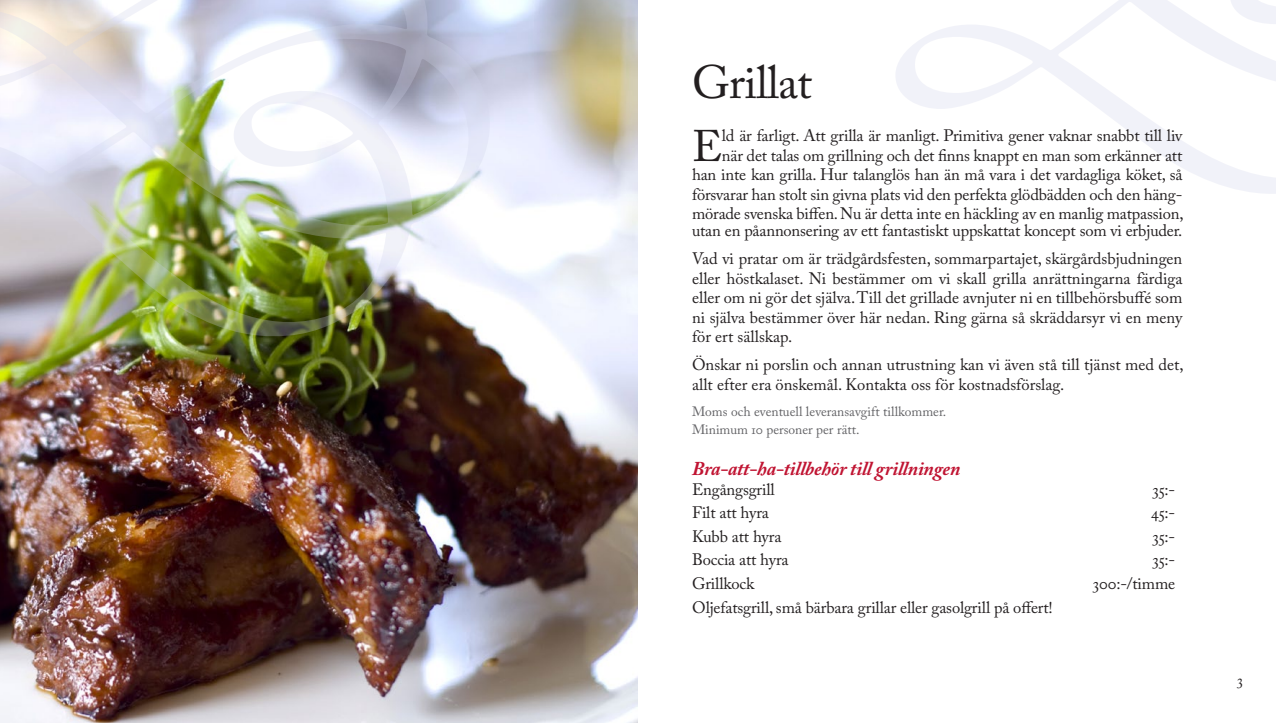
<style>
.page{position:relative;width:1276px;height:723px;background:#fff}
.page>*{position:absolute;margin:0;border:0;box-sizing:border-box;transform-origin:0 0}
.Huvudrubrik{font:46.5px "Adobe Caslon Pro";letter-spacing:-.02em;color:#231f20}
.Ingress_Anfang{font:43.95px "Adobe Caslon Pro";color:#231f20}
.Maträttsrubrik{font:italic 700 19.5px "Adobe Caslon Pro";letter-spacing:-.01em;color:#c01432}
.Ingress_andra_stycke{font:16.5px/19.5px "Adobe Caslon Pro";color:#231f20;text-align:justify}
.Ingress_Anfang-2{font:16.5px/19.5px "Adobe Caslon Pro";letter-spacing:-.01em;color:#231f20;text-align:right}
.Basic_bröd{font:16.5px "Adobe Caslon Pro";letter-spacing:-.01em;color:#231f20}
.t1{font:15px "Adobe Caslon Regular SC";color:#231f20}
.Ingress_not{font:13.5px "Adobe Caslon Pro";color:#636366}
</style>
<div class="page">
<svg style="left:896px;top:0;width:380px;height:194px"></svg>
<img style="left:0;top:0;width:638px;height:723px">
<img style="left:0;top:0;width:492px;height:339px">
<p class="Huvudrubrik" style="left:692px;top:55px;width:121px">Grillat</p>
<p class="Ingress_Anfang" style="left:692px;top:120px;width:32px">E</p>
<p class="Ingress_Anfang-2" style="left:692px;top:126px;width:493px">ld är farligt. Att grilla är manligt. Primitiva gener vaknar snabbt till liv<br>när det talas om grillning och det finns knappt en man som erkänner att<br>han inte kan grilla. Hur talanglös han än må vara i det vardagliga köket, så försvarar han stolt sin givna plats vid den perfekta glödbädden och den häng&shy;mörade svenska biffen. Nu är detta inte en häckling av en manlig matpassion,</p>
<p class="Ingress_Anfang-2" style="left:692px;top:221px;width:492px">utan en påannonsering av ett fantastiskt uppskattat koncept som vi erbjuder.</p>
<p class="Ingress_andra_stycke" style="left:692px;top:249px;width:492px">Vad vi pratar om är trädgårdsfesten, sommarpartajet, skärgårdsbjudningen eller höstkalaset. Ni bestämmer om vi skall grilla anrättningarna färdiga eller om ni gör det själva. Till det grillade avnjuter ni en tillbehörsbuffé som ni själva bestämmer över här nedan. Ring gärna så skräddarsyr vi en meny för ert sällskap.</p>
<p class="Ingress_andra_stycke" style="left:692px;top:355px;width:493px">Önskar ni porslin och annan utrustning kan vi även stå till tjänst med det, allt efter era önskemål. Kontakta oss för kostnadsförslag.</p>
<p class="Ingress_not" style="left:692px;top:404px;width:256px">Moms och eventuell leveransavgift tillkommer.</p>
<p class="Ingress_not" style="left:692px;top:422px;width:169px">Minimum 10 personer per rätt.</p>
<p class="Maträttsrubrik" style="left:692px;top:457px;width:270px">Bra-att-ha-tillbehör till grillningen</p>
<p class="Basic_bröd" style="left:692px;top:479px;width:84px">Engångsgrill</p>
<p class="Basic_bröd" style="left:1152px;top:479px;width:24px">35:-</p>
<p class="Basic_bröd" style="left:692px;top:503px;width:78px">Filt att hyra</p>
<p class="Basic_bröd" style="left:1151px;top:503px;width:26px">45:-</p>
<p class="Basic_bröd" style="left:692px;top:526px;width:91px">Kubb att hyra</p>
<p class="Basic_bröd" style="left:1152px;top:526px;width:24px">35:-</p>
<p class="Basic_bröd" style="left:692px;top:550px;width:98px">Boccia att hyra</p>
<p class="Basic_bröd" style="left:1152px;top:550px;width:24px">35:-</p>
<p class="Basic_bröd" style="left:692px;top:574px;width:64px">Grillkock</p>
<p class="Basic_bröd" style="left:1093px;top:574px;width:84px">300:-/timme</p>
<p class="Basic_bröd" style="left:692px;top:597px;width:362px">Oljefatsgrill, små bärbara grillar eller gasolgrill på offert!</p>
<p class="t1" style="left:1237px;top:671px;width:7px">3</p>
</div>
